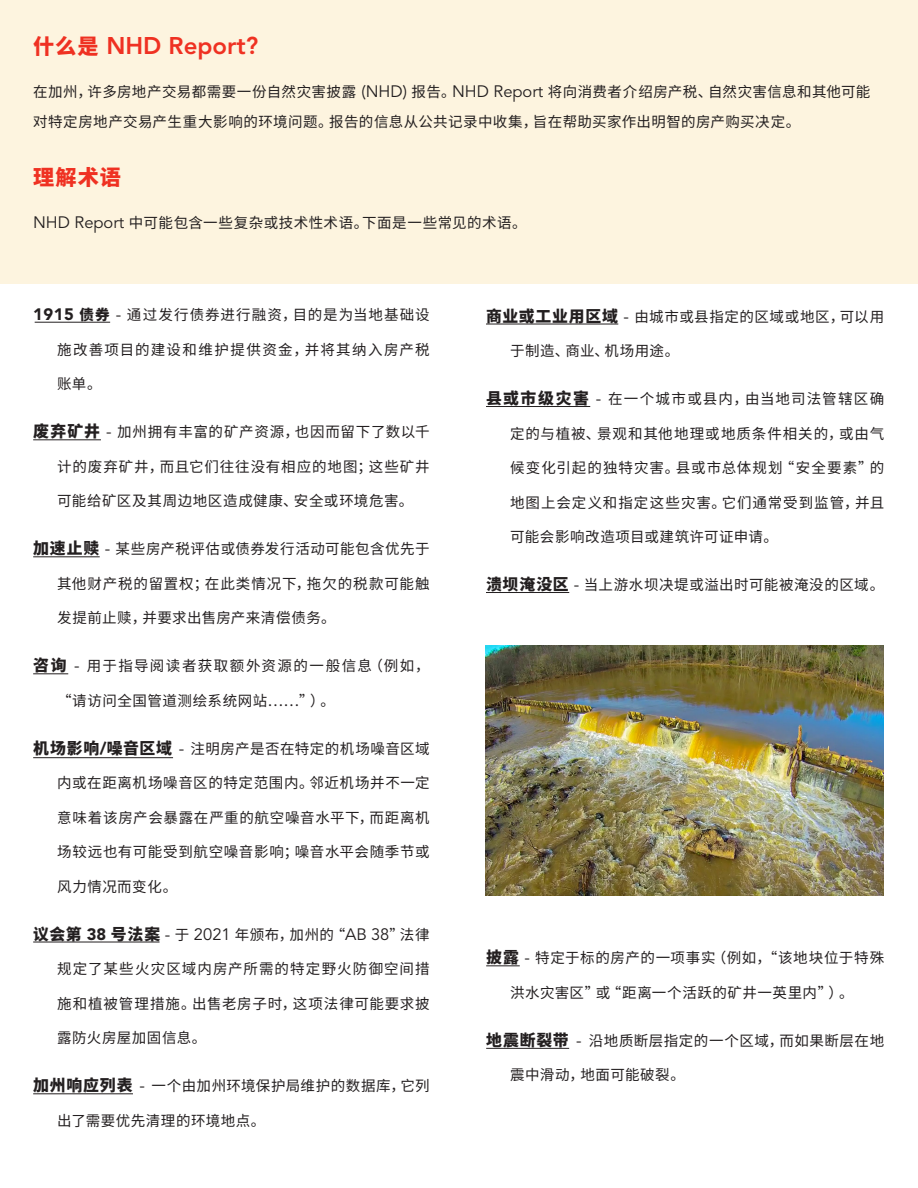
<style>
.page{position:relative;width:918px;height:1188px;background:#fff}
.page>*{position:absolute;margin:0;border:0;box-sizing:border-box;transform-origin:0 0}
.t1{font:800 24px "Avenir LT Std";color:#ef3122}
.t2{font:900 21.15px "Noto Sans CJ Ksc";color:#ef3122}
.t3{font:14.55px "Noto Sans CJ Ksc";letter-spacing:.045em;color:#231f20}
.t4{font:14.55px/30px "Noto Sans CJ Ksc";letter-spacing:.025em;color:#231f20}
.t5{font:14.55px "Noto Sans CJ Ksc";letter-spacing:.075em;color:#231f20}
.t6{font:14.55px "Noto Sans CJ Ksc";letter-spacing:.07em;color:#231f20}
.t7{font:14.55px "Noto Sans CJ Ksc";letter-spacing:.1em;color:#231f20}
.t8{font:14.55px "Noto Sans CJ Ksc";letter-spacing:.065em;color:#231f20}
.t9{font:14.55px "Noto Sans CJ Ksc";letter-spacing:.09em;color:#231f20}
.s1{font-family:"Noto Sans CJ Ksc";font-weight:900;font-size:21.15px}
.s2{font-family:"Avenir LT Std";font-size:16.5px}
.s3{font-family:"Avenir LT Std";font-weight:900;font-size:16.5px}
.s4{font-weight:900}
.s5{font-weight:900;font-size:15.9px}
</style>
<div class="page">
<div style="left:0;top:0;width:918px;height:284px;background:#fdf4df"></div>
<hr style="left:33px;top:439px;width:68px;height:1px;background:#231f20">
<hr style="left:33px;top:556px;width:67px;height:1px;background:#231f20">
<hr style="left:33px;top:673px;width:35px;height:1px;background:#231f20">
<hr style="left:33px;top:1093px;width:100px;height:1px;background:#231f20">
<hr style="left:486px;top:324px;width:132px;height:1px;background:#231f20">
<hr style="left:486px;top:406px;width:104px;height:1px;background:#231f20">
<hr style="left:486px;top:592px;width:83px;height:1px;background:#231f20">
<img style="left:486px;top:645px;width:398px;height:250px">
<hr style="left:486px;top:965px;width:34px;height:1px;background:#231f20">
<hr style="left:486px;top:1048px;width:83px;height:1px;background:#231f20">
<hr style="left:35px;top:322px;width:75px;height:1px;background:#231f20">
<hr style="left:33px;top:757px;width:140px;height:1px;background:#231f20">
<hr style="left:33px;top:942px;width:127px;height:1px;background:#231f20">
<p class="t1" style="left:33px;top:31px;width:227px"><span class="s1">什么是</span> NHD Report?</p>
<p class="t4" style="left:33px;top:77px;width:839px">在加州，许多房地产交易都需要一份自然灾害披露 <span class="s2">(NHD)</span> 报告。<span class="s2">NHD Report</span> 将向消费者介绍房产税、自然灾害信息和其他可能对特定房地产交易产生重大影响的环境问题。报告的信息从公共记录中收集，旨在帮助买家作出明智的房产购买决定。</p>
<p class="t2" style="left:33px;top:165px;width:89px">理解术语</p>
<p class="t3" style="left:33px;top:215px;width:495px"><span class="s2">NHD Report</span> 中可能包含一些复杂或技术性术语。下面是一些常见的术语。</p>
<p class="t6" style="left:33px;top:307px;width:398px"><span class="s3">1915</span> <span class="s4">债券</span> <span class="s2">-</span> 通过发行债券进行融资，目的是为当地基础设</p>
<p class="t9" style="left:57px;top:341px;width:374px">施改善项目的建设和维护提供资金，并将其纳入房产税</p>
<p class="t3" style="left:57px;top:376px;width:46px">账单。</p>
<p class="t3" style="left:33px;top:424px;width:398px"><span class="s5">废弃矿井</span> <span class="s2">-</span> 加州拥有丰富的矿产资源，也因而留下了数以千</p>
<p class="t3" style="left:57px;top:458px;width:374px">计的废弃矿井，而且它们往往没有相应的地图；这些矿井</p>
<p class="t3" style="left:57px;top:493px;width:358px">可能给矿区及其周边地区造成健康、安全或环境危害。</p>
<p class="t3" style="left:33px;top:541px;width:398px"><span class="s5">加速止赎</span> <span class="s2">-</span> 某些房产税评估或债券发行活动可能包含优先于</p>
<p class="t3" style="left:57px;top:575px;width:374px">其他财产税的留置权；在此类情况下，拖欠的税款可能触</p>
<p class="t3" style="left:57px;top:610px;width:280px">发提前止赎，并要求出售房产来清偿债务。</p>
<p class="t7" style="left:33px;top:658px;width:398px"><span class="s5">咨询</span> <span class="s2">-</span> 用于指导阅读者获取额外资源的一般信息（例如，</p>
<p class="t3" style="left:57px;top:692px;width:279px">“请访问全国管道测绘系统网站……”）。</p>
<p class="t3" style="left:33px;top:740px;width:398px"><span class="s5">机场影响</span><span class="s3">/</span><span class="s5">噪音区域</span> <span class="s2">-</span> 注明房产是否在特定的机场噪音区域</p>
<p class="t3" style="left:57px;top:775px;width:374px">内或在距离机场噪音区的特定范围内。邻近机场并不一定</p>
<p class="t3" style="left:57px;top:809px;width:374px">意味着该房产会暴露在严重的航空噪音水平下，而距离机</p>
<p class="t3" style="left:57px;top:844px;width:374px">场较远也有可能受到航空噪音影响；噪音水平会随季节或</p>
<p class="t3" style="left:57px;top:878px;width:122px">风力情况而变化。</p>
<p class="t3" style="left:33px;top:926px;width:398px"><span class="s5">议会第</span> <span class="s3">38</span> <span class="s5">号法案</span> <span class="s2">-</span> 于 <span class="s2">2021</span> 年颁布，加州的“<span class="s2">AB 38</span>”法律</p>
<p class="t5" style="left:57px;top:961px;width:374px">规定了某些火灾区域内房产所需的特定野火防御空间措</p>
<p class="t3" style="left:57px;top:995px;width:374px">施和植被管理措施。出售老房子时，这项法律可能要求披</p>
<p class="t3" style="left:57px;top:1030px;width:151px">露防火房屋加固信息。</p>
<p class="t3" style="left:33px;top:1078px;width:398px"><span class="s5">加州响应列表</span> <span class="s2">-</span> 一个由加州环境保护局维护的数据库，它列</p>
<p class="t3" style="left:57px;top:1112px;width:210px">出了需要优先清理的环境地点。</p>
<p class="t3" style="left:486px;top:308px;width:400px"><span class="s5">商业或工业用区域</span> <span class="s2">-</span> 由城市或县指定的区域或地区，可以用</p>
<p class="t3" style="left:510px;top:343px;width:171px">于制造、商业、机场用途。</p>
<p class="t5" style="left:486px;top:391px;width:400px"><span class="s5">县或市级灾害</span> <span class="s2">-</span> 在一个城市或县内，由当地司法管辖区确</p>
<p class="t3" style="left:510px;top:425px;width:376px">定的与植被、景观和其他地理或地质条件相关的，或由气</p>
<p class="t5" style="left:510px;top:460px;width:376px">候变化引起的独特灾害。县或市总体规划“安全要素”的</p>
<p class="t8" style="left:510px;top:494px;width:376px">地图上会定义和指定这些灾害。它们通常受到监管，并且</p>
<p class="t4" style="left:510px;top:522px;width:270px">可能会影响改造项目或建筑许可证申请。</p>
<p class="t3" style="left:486px;top:577px;width:400px"><span class="s5">溃坝淹没区</span> <span class="s2">-</span> 当上游水坝决堤或溢出时可能被淹没的区域。</p>
<p class="t3" style="left:486px;top:950px;width:400px"><span class="s5">披露</span> <span class="s2">-</span> 特定于标的房产的一项事实（例如，“该地块位于特殊</p>
<p class="t3" style="left:510px;top:984px;width:345px">洪水灾害区”或“距离一个活跃的矿井一英里内”）。</p>
<p class="t3" style="left:486px;top:1032px;width:400px"><span class="s5">地震断裂带</span> <span class="s2">-</span> 沿地质断层指定的一个区域，而如果断层在地</p>
<p class="t3" style="left:510px;top:1067px;width:176px">震中滑动，地面可能破裂。</p>
</div>
